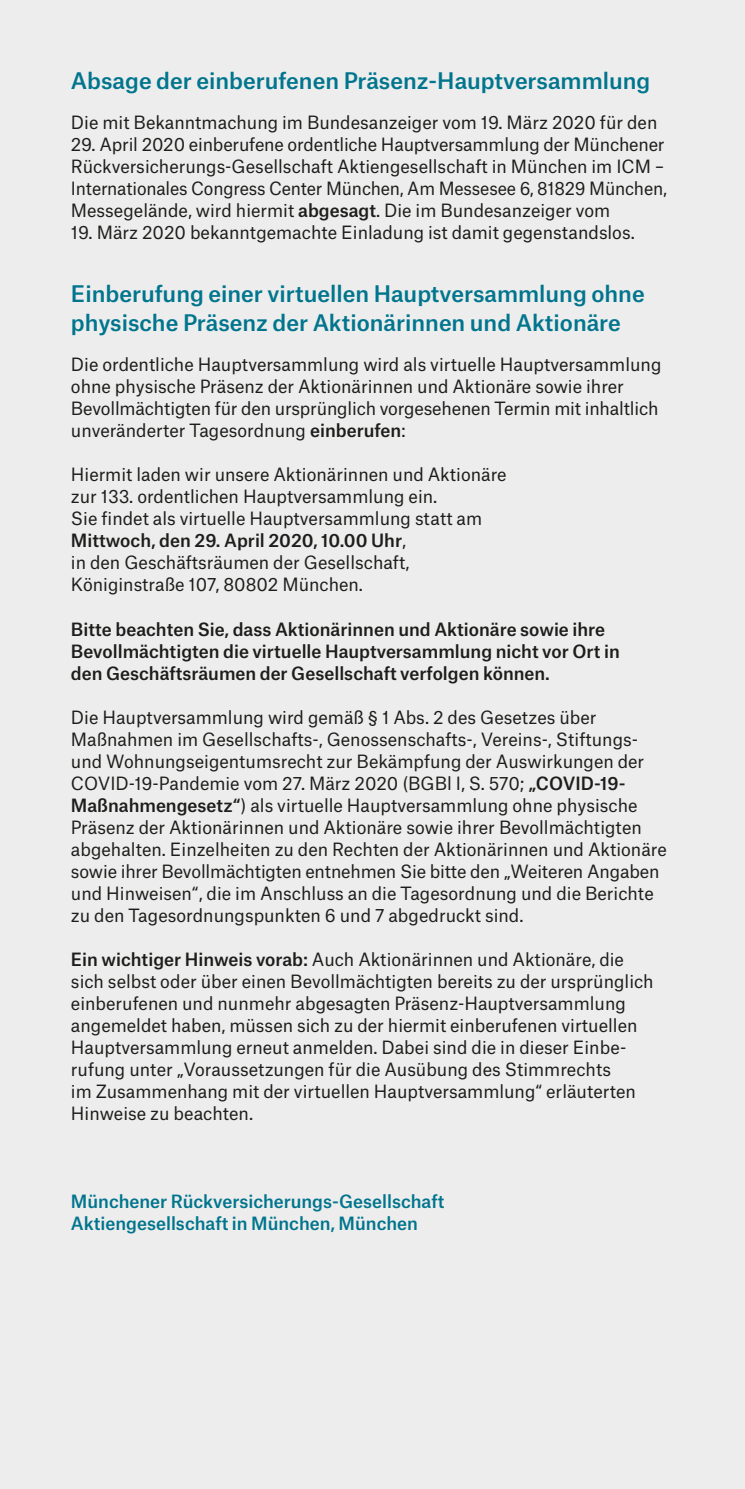
<style>
.page{position:relative;width:745px;height:1489px;background:#fff}
.page>*{position:absolute;margin:0;border:0;box-sizing:border-box;transform-origin:0 0}
.t1{font:500 22px/28.2px "Munich Re";color:#00758d}
.t2{font:17.5px/22px "Munich Re";color:#1d1d1b}
.t3{font:500 17.5px/22px "Munich Re";color:#1d1d1b}
.t4{font:500 17.5px/22px "Munich Re";color:#00758d}
.s1{font-weight:500}
</style>
<div class="page">
<div style="left:0;top:0;width:744px;height:1488px;background:#ededed"></div>
<p class="t1" style="left:71px;top:64px;width:580px">Absage der einberufenen Präsenz-Hauptversammlung</p>
<p class="t2" style="left:71px;top:110px;width:587px">Die mit Bekanntmachung im Bundesanzeiger vom 19. März 2020 für den</p>
<p class="t2" style="left:71px;top:132px;width:597px">29. April 2020 einberufene ordentliche Hauptversammlung der Münchener Rückversicherungs-Gesellschaft Aktiengesellschaft in München im ICM – Internationales Congress Center München, Am Messesee 6, 81829 München, Messegelände, wird hiermit <span class="s1">abgesagt</span>. Die im Bundesanzeiger vom</p>
<p class="t2" style="left:71px;top:220px;width:565px">19. März 2020 bekanntgemachte Einladung ist damit gegenstandslos.</p>
<p class="t1" style="left:71px;top:277px;width:575px">Einberufung einer virtuellen Hauptversammlung ohne physische Präsenz der Aktionärinnen und Aktionäre</p>
<p class="t2" style="left:71px;top:352px;width:591px">Die ordentliche Hauptversammlung wird als virtuelle Hauptversammlung ohne physische Präsenz der Aktionärinnen und Aktionäre sowie ihrer Bevollmächtigten für den ursprünglich vorgesehenen Termin mit inhaltlich unveränderter Tagesordnung <span class="s1">einberufen</span>:</p>
<p class="t2" style="left:71px;top:462px;width:437px">Hiermit laden wir unsere Aktionärinnen und Aktionäre zur 133. ordentlichen Hauptversammlung ein.<br>Sie findet als virtuelle Hauptversammlung statt am <span class="s1">Mittwoch, den 29. April 2020, 10.00 Uhr</span>,<br>in den Geschäftsräumen der Gesellschaft, Königinstraße 107, 80802 München.</p>
<p class="t3" style="left:71px;top:616px;width:550px">Bitte beachten Sie, dass Aktionärinnen und Aktionäre sowie ihre<br>Bevollmächtigten die virtuelle Hauptversammlung nicht vor Ort in den Geschäftsräumen der Gesellschaft verfolgen können.</p>
<p class="t2" style="left:71px;top:704px;width:597px">Die Hauptversammlung wird gemäß § 1 Abs. 2 des Gesetzes über Maßnahmen im Gesellschafts-, Genossenschafts-, Vereins-, Stiftungs&shy;und Wohnungseigentumsrecht zur Bekämpfung der Auswirkungen der COVID-19-Pandemie vom 27. März 2020 (BGBl I, S. 570; <span class="s1">„COVID‑19- Maßnahmengesetz“</span>) als virtuelle Hauptversammlung ohne physische Präsenz der Aktionärinnen und Aktionäre sowie ihrer Bevollmächtigten abgehalten. Einzelheiten zu den Rechten der Aktionärinnen und Aktionäre sowie ihrer Bevollmächtigten entnehmen Sie bitte den „Weiteren Angaben und Hinweisen“, die im Anschluss an die Tagesordnung und die Berichte zu den Tagesordnungspunkten 6 und 7 abgedruckt sind.</p>
<p class="t2" style="left:71px;top:946px;width:584px"><span class="s1">Ein wichtiger Hinweis vorab:</span> Auch Aktionärinnen und Aktionäre, die sich selbst oder über einen Bevollmächtigten bereits zu der ursprünglich einberufenen und nunmehr abgesagten Präsenz-Hauptversammlung angemeldet haben, müssen sich zu der hiermit einberufenen virtuellen Hauptversammlung erneut anmelden. Dabei sind die in dieser Einbe&shy;rufung unter „Voraussetzungen für die Ausübung des Stimmrechts<br>im Zusammenhang mit der virtuellen Hauptversammlung“ erläuterten Hinweise zu beachten.</p>
<p class="t4" style="left:71px;top:1188px;width:375px">Münchener Rückversicherungs-Gesellschaft<br>Aktiengesellschaft in München, München</p>
</div>
